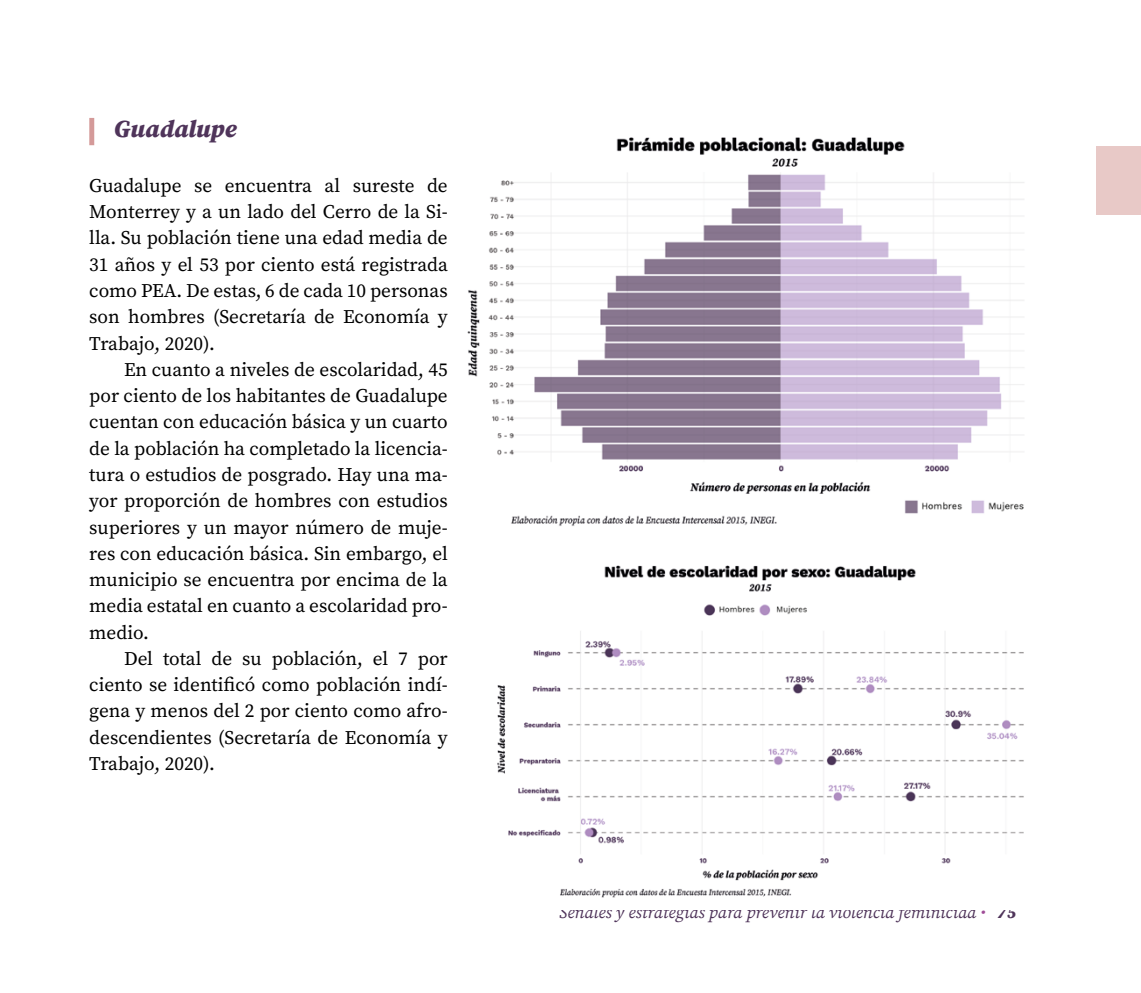
<style>
.page{position:relative;width:1141px;height:993px;background:#fff}
.page>*{position:absolute;margin:0;border:0;box-sizing:border-box;transform-origin:0 0}
.t1{font:italic 900 24.5px "Source Serif Pro";color:#4f345a}
.t2{font:19.25px/26.2px "Source Serif Pro";color:#000;text-align:justify}
.t3{font:italic 17.5px "Source Serif Pro";color:#4f345a}
.s1{font-weight:900;color:#9f4c97}
.s2{font-weight:900}
</style>
<div class="page">
<img style="left:467px;top:137px;width:557px;height:389px">
<div style="left:1096px;top:146px;width:45px;height:69px;background:#e8c9c7"></div>
<div style="left:89px;top:118px;width:5px;height:27px;background:#d49a99"></div>
<img style="left:497px;top:565px;width:527px;height:333px">
<p class="t1" style="left:114px;top:111px;width:124px">Guadalupe</p>
<p class="t2" style="left:89px;top:172px;width:360px">Guadalupe se encuentra al sureste de Monterrey y a un lado del Cerro de la Si&shy;lla. Su población tiene una edad media de 31 años y el 53 por ciento está registrada como PEA. De estas, 6 de cada 10 personas son hombres (Secretaría de Economía y Trabajo, 2020).</p>
<p class="t2" style="left:89px;top:356px;width:360px;text-indent:35px">En cuanto a niveles de escolaridad, 45 por ciento de los habitantes de Guadalupe cuentan con educación básica y un cuarto de la población ha completado la licencia&shy;tura o estudios de posgrado. Hay una ma&shy;yor proporción de hombres con estudios superiores y un mayor número de muje&shy;res con educación básica. Sin embargo, el municipio se encuentra por encima de la media estatal en cuanto a escolaridad pro&shy;medio.</p>
<p class="t2" style="left:89px;top:645px;width:360px;text-indent:35px">Del total de su población, el 7 por ciento se identificó como población indí&shy;gena y menos del 2 por ciento como afro&shy;descendientes (Secretaría de Economía y Trabajo, 2020).</p>
<p class="t3" style="left:559px;top:900px;width:459px">Señales y estrategias para prevenir la violencia feminicida <span class="s1">·</span> <span class="s2">75</span></p>
</div>
